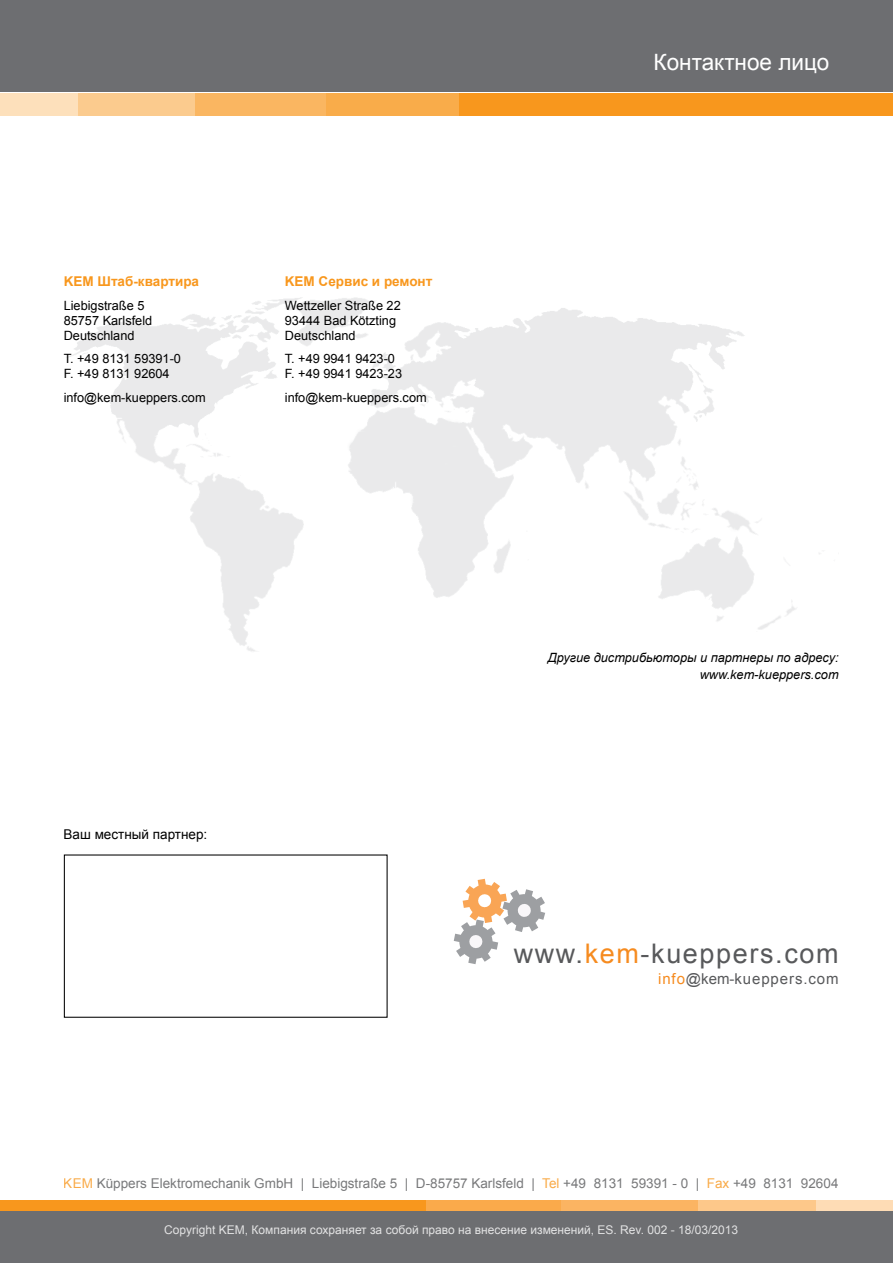
<style>
.page{position:relative;width:893px;height:1263px;background:#fff}
.page>*{position:absolute;margin:0;border:0;box-sizing:border-box;transform-origin:0 0}
.t1{font:27px "Arial";letter-spacing:.06em;color:#58595b}
.t2{font:22.5px "Arial";color:#fff}
.t3{font:15px "Arial";letter-spacing:.06em;color:#58595b}
.t4{font:13.5px "Arial";color:#58595b}
.t5{font:700 13.5px "Arial";color:#f8971d}
.t6{font:13.5px "Arial";color:#000}
.t7{font:12.75px/15px "Arial";color:#000}
.t8{font:italic 12.75px/16.5px "Arial";color:#000;text-align:right}
.t9{font:12px "Arial";color:#fff}
.s1{color:#f68b1f}
.s2{color:#f8971d}
</style>
<div class="page">
<div style="left:0;top:0;width:893px;height:92px;background:#6d6e71"></div>
<hr style="left:0;top:94px;width:3px;height:22px;background:#fde0bb">
<div style="left:3px;top:94px;width:890px;height:22px;background:#fde0bb"></div>
<div style="left:79px;top:94px;width:814px;height:22px;background:#fbcb8e"></div>
<div style="left:196px;top:94px;width:697px;height:22px;background:#fab661"></div>
<div style="left:327px;top:94px;width:566px;height:22px;background:#f9ac4a"></div>
<div style="left:460px;top:94px;width:433px;height:22px;background:#f8971d"></div>
<div style="left:0;top:1211px;width:893px;height:52px;background:#6d6e71"></div>
<div style="left:0;top:1200px;width:893px;height:11px;background:#fedcb5"></div>
<div style="left:1px;top:1200px;width:814px;height:11px;background:#fdc88a"></div>
<div style="left:1px;top:1200px;width:696px;height:11px;background:#fbb462"></div>
<div style="left:1px;top:1200px;width:560px;height:11px;background:#faaa4b"></div>
<div style="left:1px;top:1200px;width:425px;height:11px;background:#f8971d"></div>
<svg style="left:454px;top:879px;width:91px;height:85px"></svg>
<div style="left:64px;top:854px;width:324px;height:164px;border:1px solid #000"></div>
<p class="t5" style="left:64px;top:272px;width:137px">KEM Штаб-квартира</p>
<p class="t7" style="left:64px;top:298px;width:90px">Liebigstraße 5<br>85757 Karlsfeld<br>Deutschland</p>
<p class="t7" style="left:64px;top:351px;width:119px">T. +49 8131 59391-0<br>F. +49 8131 92604</p>
<p class="t7" style="left:64px;top:390px;width:143px">info@kem-kueppers.com</p>
<p class="t5" style="left:285px;top:272px;width:149px">KEM Сервис и ремонт</p>
<p class="t7" style="left:285px;top:298px;width:117px">Wettzeller Straße 22<br>93444 Bad Kötzting<br>Deutschland</p>
<p class="t7" style="left:285px;top:351px;width:119px">T. +49 9941 9423-0<br>F. +49 9941 9423-23</p>
<p class="t7" style="left:285px;top:390px;width:143px">info@kem-kueppers.com</p>
<h2 class="t2" style="left:654px;top:48px;width:177px">Контактное лицо</h2>
<p class="t6" style="left:64px;top:825px;width:145px">Ваш местный партнер:</p>
<p class="t8" style="left:548px;top:650px;width:292px">Другие дистрибьюторы и партнеры по адресу: www.kem-kueppers.com</p>
<h1 class="t1" style="left:514px;top:936px;width:326px">www.<span class="s1">kem</span>-kueppers.com</h1>
<p class="t3" style="left:658px;top:968px;width:182px"><span class="s1">info</span>@kem-kueppers.com</p>
<p class="t4" style="left:64px;top:1175px;width:776px"><span class="s2">KEM</span> Küppers Elektromechanik GmbH | Liebigstraße 5 | D-85757 Karlsfeld | <span class="s2">Tel</span> +49 8131 59391 - 0 | <span class="s2">Fax</span> +49 8131 92604</p>
<p class="t9" style="left:164px;top:1222px;width:575px">Copyright KEM, Компания сохраняет за собой право на внесение изменений, ES. Rev. 002 - 18/03/2013</p>
</div>
